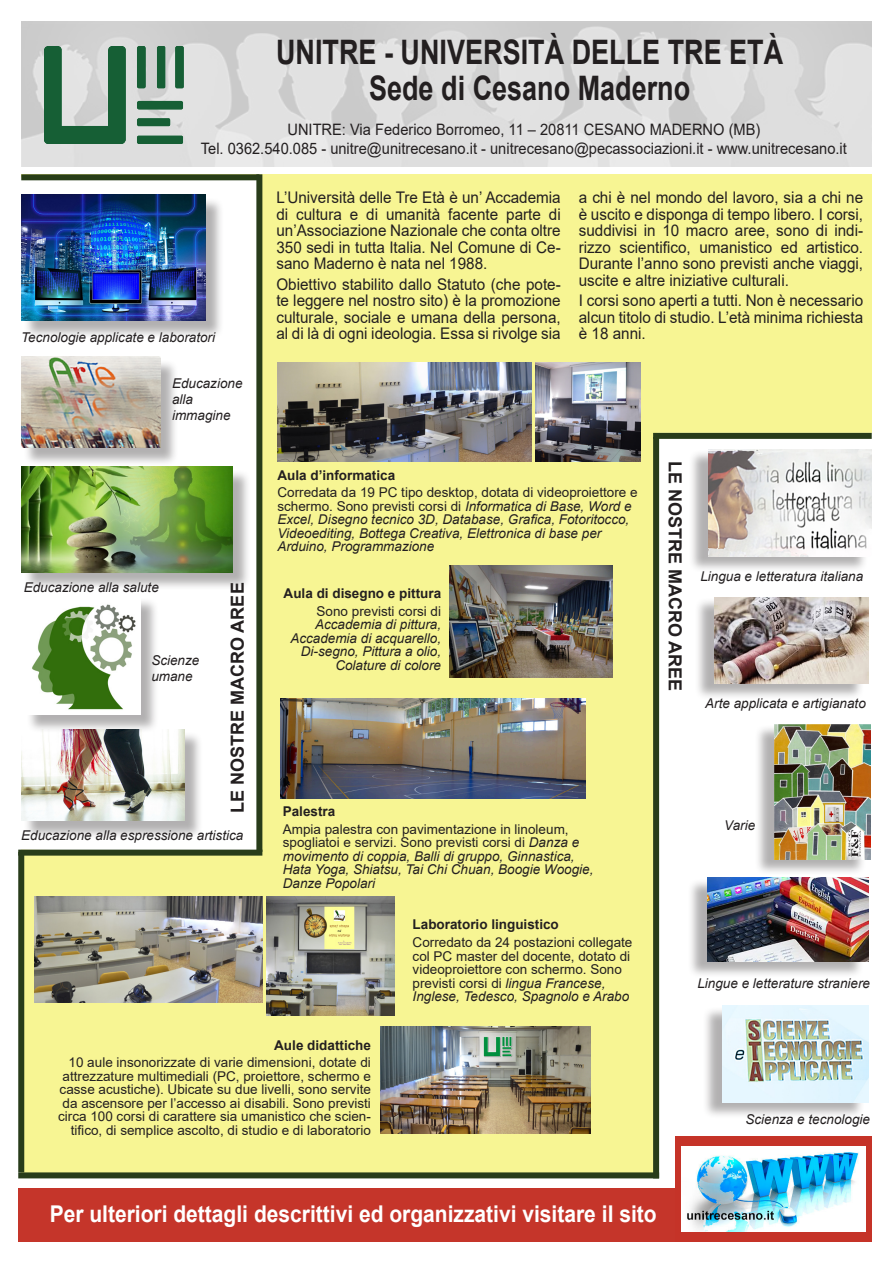
<style>
.page{position:relative;width:893px;height:1263px;background:#fff}
.page>*{position:absolute;margin:0;border:0;box-sizing:border-box;transform-origin:0 0}
.t1{font:700 33.75px "Arial";color:#231f20;scale:.8 1}
.t2{font:700 23.1px "Arial";color:#fff;scale:.91 1}
.t3{font:700 18px "Arial";color:#231f20}
.t4{font:16.05px/16.5px "Arial";color:#231f20;text-align:justify;scale:.95 1}
.t5{font:15.75px "Arial";color:#231f20;scale:.93 1}
.t6{font:italic 13.5px/13.5px "Arial";color:#231f20}
.t7{font:13.5px/13.5px "Arial";color:#231f20}
.t8{font:700 13.5px "Arial";color:#231f20}
.s1{font-style:normal}
.s2{font-style:italic}
</style>
<div class="page">
<div style="left:21px;top:167px;width:851px;height:1017px;background:#f7f593"></div>
<div style="left:19px;top:180px;width:237px;height:670px;background:#fff"></div>
<div style="left:659px;top:439px;width:213px;height:739px;background:#fff"></div>
<div style="left:18px;top:167px;width:857px;height:7px;background:#fff"></div>
<div style="left:14px;top:1178px;width:858px;height:10px;background:#fff"></div>
<img style="left:277px;top:362px;width:254px;height:99px">
<img style="left:536px;top:362px;width:105px;height:99px">
<img style="left:449px;top:566px;width:164px;height:111px">
<img style="left:267px;top:896px;width:128px;height:119px">
<img style="left:34px;top:896px;width:228px;height:106px">
<img style="left:381px;top:1027px;width:209px;height:107px">
<img style="left:21px;top:21px;width:851px;height:146px">
<div style="left:19px;top:1188px;width:728px;height:54px;background:#c5352a"></div>
<div style="left:687px;top:878px;width:178px;height:100px;background:#231f20;opacity:.35"></div>
<img style="left:708px;top:878px;width:161px;height:84px">
<div style="left:754px;top:724px;width:112px;height:152px;background:#231f20;opacity:.35"></div>
<img style="left:775px;top:724px;width:95px;height:135px">
<div style="left:694px;top:597px;width:170px;height:103px;background:#231f20;opacity:.35"></div>
<img style="left:715px;top:597px;width:154px;height:86px">
<div style="left:702px;top:1006px;width:162px;height:112px;background:#231f20;opacity:.35"></div>
<img style="left:723px;top:1006px;width:146px;height:96px">
<div style="left:24px;top:731px;width:179px;height:108px;background:#231f20;opacity:.35"></div>
<img style="left:21px;top:729px;width:163px;height:92px">
<div style="left:24px;top:469px;width:227px;height:121px;background:#231f20;opacity:.35"></div>
<img style="left:21px;top:467px;width:212px;height:105px">
<div style="left:24px;top:359px;width:155px;height:108px;background:#231f20;opacity:.35"></div>
<img style="left:21px;top:356px;width:139px;height:92px">
<div style="left:688px;top:450px;width:180px;height:123px;background:#231f20;opacity:.35"></div>
<img style="left:708px;top:450px;width:164px;height:106px">
<div style="left:26px;top:597px;width:133px;height:136px;background:#231f20;opacity:.35"></div>
<img style="left:24px;top:595px;width:116px;height:119px">
<div style="left:24px;top:197px;width:200px;height:142px;background:#231f20;opacity:.35"></div>
<img style="left:21px;top:195px;width:184px;height:125px">
<div style="left:21px;top:174px;width:238px;height:6px;background:#283d18"></div>
<img style="left:281px;top:698px;width:304px;height:100px">
<div style="left:256px;top:174px;width:6px;height:678px;background:#283c1a"></div>
<div style="left:18px;top:850px;width:244px;height:6px;background:#283c1a"></div>
<div style="left:653px;top:433px;width:219px;height:6px;background:#283c1a"></div>
<div style="left:653px;top:437px;width:6px;height:741px;background:#283c1a"></div>
<div style="left:18px;top:1172px;width:641px;height:6px;background:#283c1a"></div>
<div style="left:18px;top:852px;width:6px;height:320px;background:#283c1a"></div>
<div style="left:675px;top:1136px;width:197px;height:106px;background:#c53328"></div>
<img style="left:45px;top:47px;width:139px;height:97px">
<img style="left:682px;top:1147px;width:184px;height:84px">
<p class="t1" style="left:276px;top:28px;width:635px">UNITRE - UNIVERSITÀ DELLE TRE ETÀ</p>
<p class="t1" style="left:369px;top:64px;width:403px">Sede di Cesano Maderno</p>
<p class="t5" style="left:287px;top:119px;width:510px">UNITRE: Via Federico Borromeo, 11 – 20811 CESANO MADERNO (MB)</p>
<p class="t5" style="left:201px;top:138px;width:696px">Tel. 0362.540.085 - unitre@unitrecesano.it - unitrecesano@pecassociazioni.it - www.unitrecesano.it</p>
<p class="t6" style="left:21px;top:331px;width:195px">Tecnologie applicate e laboratori</p>
<p class="t6" style="left:172px;top:375px;width:72px;line-height:16.2px">Educazione alla</p>
<p class="t6" style="left:172px;top:409px;width:60px">immagine</p>
<p class="t6" style="left:24px;top:580px;width:137px">Educazione alla salute</p>
<p class="t6" style="left:151px;top:653px;width:50px">Scienze</p>
<p class="t6" style="left:151px;top:670px;width:43px">umane</p>
<p class="t3" style="left:225px;top:813px;width:232px;rotate:-90deg">LE NOSTRE MACRO AREE</p>
<p class="t6" style="left:21px;top:829px;width:224px">Educazione alla espressione artistica</p>
<p class="t4" style="left:276px;top:189px;width:301px">L’Università delle Tre Età è un’ Accademia di cultura e di umanità facente parte di un’Associazione Nazionale che conta oltre 350 sedi in tutta Italia. Nel Comune di Ce&shy;sano Maderno è nata nel 1988.</p>
<p class="t4" style="left:276px;top:276px;width:301px">Obiettivo stabilito dallo Statuto (che pote&shy;te leggere nel nostro sito) è la promozione culturale, sociale e umana della persona, al di là di ogni ideologia. Essa si rivolge sia</p>
<p class="t4" style="left:579px;top:189px;width:301px">a chi è nel mondo del lavoro, sia a chi ne è uscito e disponga di tempo libero. I corsi, suddivisi in 10 macro aree, sono di indi&shy;rizzo scientifico, umanistico ed artistico.<br>Durante l’anno sono previsti anche viaggi, uscite e altre iniziative culturali.</p>
<p class="t4" style="left:579px;top:292px;width:301px">I corsi sono aperti a tutti. Non è necessario alcun titolo di studio. L’età minima richiesta è 18 anni.</p>
<p class="t8" style="left:277px;top:465px;width:119px">Aula d’informatica</p>
<p class="t6" style="left:277px;top:486px;width:362px"><span class="s1">Corredata da 19 PC tipo desktop, dotata di videoproiettore e schermo. Sono previsti corsi di</span> Informatica di Base, Word e Excel, Disegno tecnico 3D, Database, Grafica, Fotoritocco, Videoediting, Bottega Creativa, Elettronica di base per Arduino, Programmazione</p>
<p class="t8" style="left:284px;top:584px;width:159px">Aula di disegno e pittura</p>
<p class="t6" style="left:290px;top:604px;width:152px;text-align:right"><span class="s1">Sono previsti corsi di<br></span>Accademia di pittura,<br>Accademia di acquarello,<br>Di-segno, Pittura a olio,<br>Colature di colore</p>
<p class="t3" style="left:688px;top:460px;width:232px;rotate:90deg">LE NOSTRE MACRO AREE</p>
<p class="t6" style="left:700px;top:569px;width:164px">Lingua e letteratura italiana</p>
<p class="t6" style="left:705px;top:697px;width:162px">Arte applicata e artigianato</p>
<p class="t8" style="left:283px;top:801px;width:54px">Palestra</p>
<p class="t6" style="left:283px;top:822px;width:312px"><span class="s1">Ampia palestra con pavimentazione in linoleum, spogliatoi e servizi. Sono previsti corsi di</span> Danza e movimento di coppia, Balli di gruppo, Ginnastica, Hata Yoga, Shiatsu, Tai Chi Chuan, Boogie Woogie, Danze Popolari</p>
<p class="t8" style="left:413px;top:915px;width:148px">Laboratorio linguistico</p>
<p class="t7" style="left:413px;top:935px;width:221px">Corredato da 24 postazioni collegate col PC master del docente, dotato di videoproiettore con schermo. Sono previsti corsi di <span class="s2">lingua Francese, Inglese, Tedesco, Spagnolo e Arabo</span></p>
<p class="t6" style="left:724px;top:819px;width:33px">Varie</p>
<p class="t6" style="left:697px;top:976px;width:174px">Lingue e letterature straniere</p>
<p class="t8" style="left:274px;top:1035px;width:98px">Aule didattiche</p>
<p class="t7" style="left:58px;top:1056px;width:314px;text-align:right">10 aule insonorizzate di varie dimensioni, dotate di attrezzature multimediali (PC, proiettore, schermo e casse acustiche). Ubicate su due livelli, sono servite da ascensore per l’accesso ai disabili. Sono previsti circa 100 corsi di carattere sia umanistico che scien&shy;tifico, di semplice ascolto, di studio e di laboratorio</p>
<p class="t2" style="left:50px;top:1197px;width:668px">Per ulteriori dettagli descrittivi ed organizzativi visitare il sito</p>
<p class="t6" style="left:745px;top:1113px;width:126px">Scienza e tecnologie</p>
</div>
